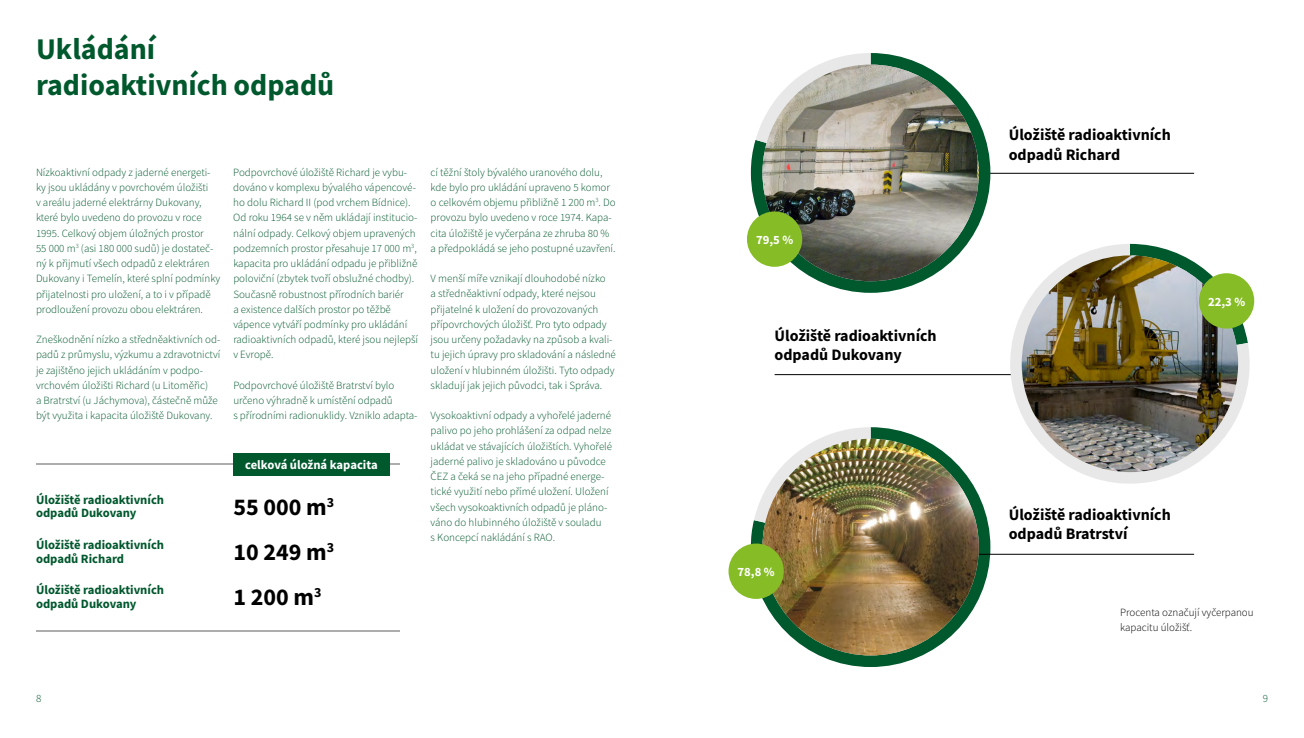
<style>
.page{position:relative;width:1304px;height:738px;background:#fff}
.page>*{position:absolute;margin:0;border:0;box-sizing:border-box;transform-origin:0 0}
.t1{font:700 30px/36px "Source Sans Pro";color:#00582d}
.t2{font:700 24px "Source Sans Pro";color:#000}
.t3{font:700 16px/19.2px "Source Sans Pro";color:#000}
.t4{font:700 12.6px/13.5px "Source Sans Pro";color:#00582d}
.t5{font:700 12.6px "Source Sans Pro";color:#fff}
.t6{font:300 11px/15.2px "Source Sans Pro";color:#00582d}
.t7{font:300 11px/15.2px "Source Sans Pro";color:#000}
</style>
<div class="page">
<svg style="left:751px;top:427px;width:239px;height:239px"></svg>
<svg style="left:754px;top:427px;width:117px;height:116px"></svg>
<hr style="left:36px;top:629px;width:364px;height:1px;background:#adadad">
<hr style="left:36px;top:463px;width:364px;height:1px;background:#adadad">
<hr style="left:941px;top:173px;width:253px;height:1px;background:#000">
<hr style="left:946px;top:553px;width:248px;height:1px;background:#000">
<hr style="left:775px;top:374px;width:248px;height:1px;background:#000">
<svg style="left:751px;top:53px;width:239px;height:239px"></svg>
<svg style="left:756px;top:53px;width:115px;height:120px"></svg>
<img style="left:762px;top:64px;width:217px;height:217px;border-radius:108px">
<img style="left:762px;top:438px;width:217px;height:217px;border-radius:108px">
<svg style="left:1000px;top:244px;width:255px;height:240px"></svg>
<img style="left:1022px;top:255px;width:216px;height:216px;border-radius:108px">
<div style="left:747px;top:211px;width:55px;height:55px;background:#86bc25;border-radius:50%"></div>
<div style="left:729px;top:543px;width:55px;height:55px;background:#86bc25;border-radius:50%"></div>
<div style="left:1199px;top:273px;width:55px;height:55px;background:#86bc25;border-radius:50%"></div>
<div style="left:233px;top:453px;width:156px;height:22px;background:#00582d"></div>
<h1 class="t1" style="left:36px;top:30px;width:300px">Ukládání radioaktivních odpadů</h1>
<p class="t6" style="left:36px;top:164px;width:186px">Nízkoaktivní odpady z jaderné energeti&shy;ky jsou ukládány v povrchovém úložišti<br>v areálu jaderné elektrárny Dukovany, které bylo uvedeno do provozu v roce 1995. Celkový objem úložných prostor<br>55 000 m<sup>3</sup> (asi 180 000 sudů) je dostateč&shy;ný k přijmutí všech odpadů z elektráren Dukovany i Temelín, které splní podmínky přijatelnosti pro uložení, a to i v případě prodloužení provozu obou elektráren.</p>
<p class="t6" style="left:36px;top:331px;width:186px">Zneškodnění nízko a středněaktivních od&shy;padů z průmyslu, výzkumu a zdravotnictví je zajištěno jejich ukládáním v podpo&shy;vrchovém úložišti Richard (u Litoměřic)<br>a Bratrství (u Jáchymova), částečně může být využita i kapacita úložiště Dukovany.</p>
<p class="t6" style="left:233px;top:164px;width:186px">Podpovrchové úložiště Richard je vybu&shy;dováno v komplexu bývalého vápencové&shy;ho dolu Richard II (pod vrchem Bídnice).<br>Od roku 1964 se v něm ukládají institucio&shy;nální odpady. Celkový objem upravených podzemních prostor přesahuje 17 000 m<sup>3</sup>, kapacita pro ukládání odpadu je přibližně poloviční (zbytek tvoří obslužné chodby).<br>Současně robustnost přírodních bariér<br>a existence dalších prostor po těžbě vápence vytváří podmínky pro ukládání radioaktivních odpadů, které jsou nejlepší v Evropě.</p>
<p class="t6" style="left:233px;top:377px;width:186px">Podpovrchové úložiště Bratrství bylo určeno výhradně k umístění odpadů<br>s přírodními radionuklidy. Vzniklo adapta-</p>
<p class="t5" style="left:245px;top:456px;width:134px">celková úložná kapacita</p>
<p class="t4" style="left:36px;top:492px;width:130px">Úložiště radioaktivních odpadů Dukovany</p>
<h2 class="t2" style="left:233px;top:490px;width:102px">55 000 m<sup>3</sup></h2>
<p class="t4" style="left:36px;top:537px;width:130px">Úložiště radioaktivních odpadů Richard</p>
<h2 class="t2" style="left:233px;top:535px;width:102px">10 249 m<sup>3</sup></h2>
<p class="t4" style="left:36px;top:583px;width:130px">Úložiště radioaktivních odpadů Dukovany</p>
<h2 class="t2" style="left:233px;top:580px;width:90px">1 200 m<sup>3</sup></h2>
<p class="t6" style="left:431px;top:164px;width:186px">cí těžní štoly bývalého uranového dolu, kde bylo pro ukládání upraveno 5 komor o celkovém objemu přibližně 1 200 m<sup>3</sup>. Do provozu bylo uvedeno v roce 1974. Kapa&shy;cita úložiště je vyčerpána ze zhruba 80 % a předpokládá se jeho postupné uzavření.</p>
<p class="t6" style="left:431px;top:271px;width:187px">V menší míře vznikají dlouhodobé nízko<br>a středněaktivní odpady, které nejsou přijatelné k uložení do provozovaných přípovrchových úložišť. Pro tyto odpady jsou určeny požadavky na způsob a kvali&shy;tu jejich úpravy pro skladování a následné uložení v hlubinném úložišti. Tyto odpady skladují jak jejich původci, tak i Správa.</p>
<p class="t6" style="left:431px;top:407px;width:183px">Vysokoaktivní odpady a vyhořelé jaderné palivo po jeho prohlášení za odpad nelze ukládat ve stávajících úložištích. Vyhořelé jaderné palivo je skladováno u původce ČEZ a čeká se na jeho případné energe&shy;tické využití nebo přímé uložení. Uložení všech vysokoaktivních odpadů je pláno&shy;váno do hlubinného úložiště v souladu<br>s Koncepcí nakládání s RAO.</p>
<p class="t6" style="left:36px;top:690px;width:7px">8</p>
<p class="t5" style="left:756px;top:231px;width:39px">79,5 %</p>
<h3 class="t3" style="left:775px;top:325px;width:164px">Úložiště radioaktivních odpadů Dukovany</h3>
<p class="t5" style="left:738px;top:563px;width:39px">78,8 %</p>
<h3 class="t3" style="left:1009px;top:125px;width:164px">Úložiště radioaktivních odpadů Richard</h3>
<p class="t5" style="left:1208px;top:293px;width:39px">22,3 %</p>
<h3 class="t3" style="left:1009px;top:504px;width:164px">Úložiště radioaktivních odpadů Bratrství</h3>
<p class="t7" style="left:1120px;top:604px;width:135px">Procenta označují vyčerpanou kapacitu úložišť.</p>
<p class="t6" style="left:1263px;top:690px;width:7px">9</p>
</div>
